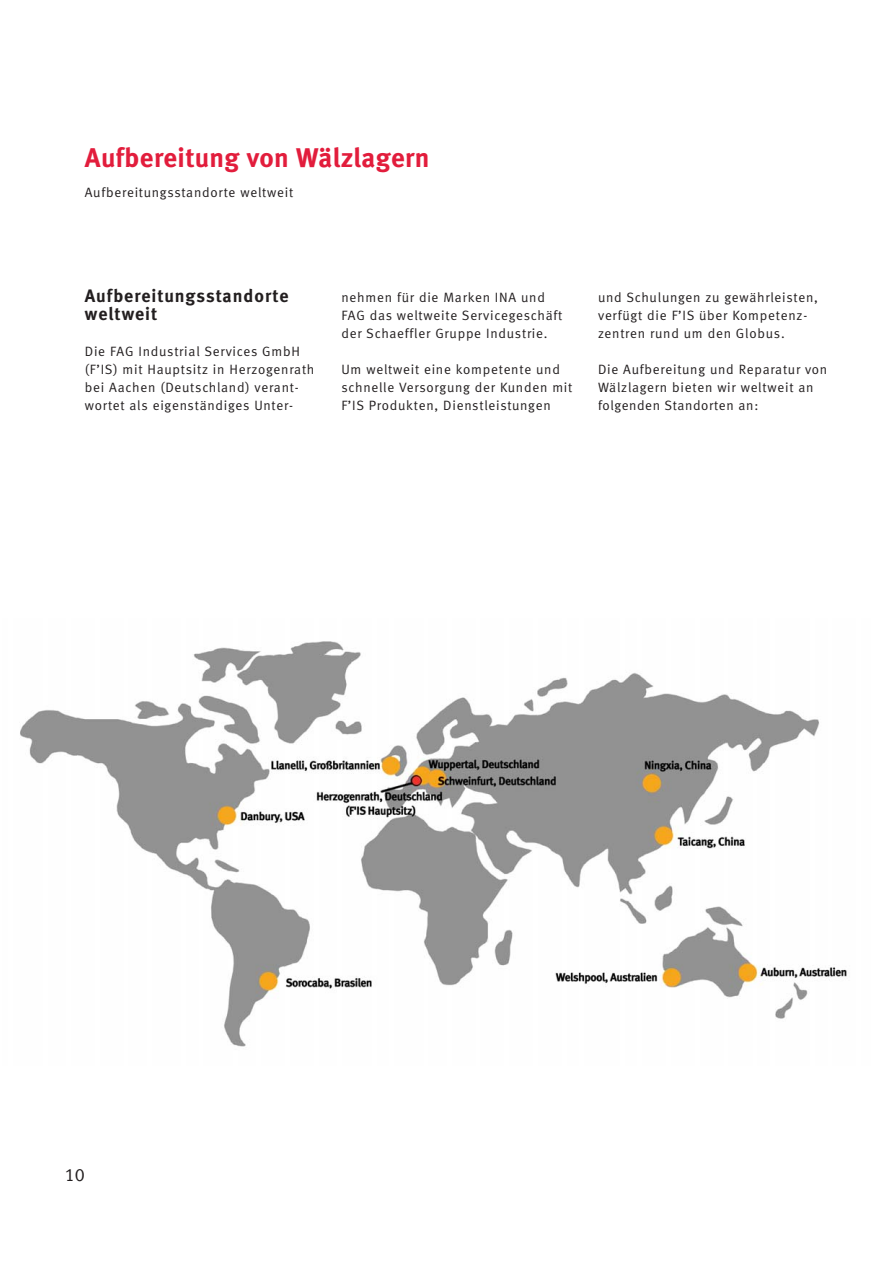
<style>
.page{position:relative;width:893px;height:1263px;background:#fff}
.page>*{position:absolute;margin:0;border:0;box-sizing:border-box;transform-origin:0 0}
.t1{font:27px "Meta Bold LF";letter-spacing:.015em;color:#e21d3c}
.t2{font:18px/18px "Meta Bold LF";letter-spacing:.055em;color:#231f20}
.t3{font:18px "Meta Normal LF";color:#231f20}
.t4{font:13.5px/18px "Meta Normal LF";letter-spacing:.055em;color:#231f20}
</style>
<div class="page">
<img style="left:20px;top:641px;width:827px;height:406px">
<h1 class="t1" style="left:85px;top:147px;width:346px">Aufbereitung von Wälzlagern</h1>
<p class="t4" style="left:85px;top:184px;width:210px">Aufbereitungsstandorte weltweit</p>
<h2 class="t2" style="left:85px;top:288px;width:205px">Aufbereitungsstandorte weltweit</h2>
<p class="t4" style="left:85px;top:343px;width:231px">Die FAG Industrial Services GmbH (F’IS) mit Hauptsitz in Herzogenrath bei Aachen (Deutschland) verant&shy;wortet als eigenständiges Unter-</p>
<p class="t4" style="left:341px;top:289px;width:222px">nehmen für die Marken INA und<br>FAG das weltweite Servicegeschäft der Schaeffler Gruppe Industrie.</p>
<p class="t4" style="left:341px;top:361px;width:232px">Um weltweit eine kompetente und schnelle Versorgung der Kunden mit<br>F’IS Produkten, Dienstleistungen</p>
<p class="t4" style="left:598px;top:289px;width:221px">und Schulungen zu gewährleisten, verfügt die F’IS über Kompetenz&shy;zentren rund um den Globus.</p>
<p class="t4" style="left:598px;top:361px;width:231px">Die Aufbereitung und Reparatur von<br>Wälzlagern bieten wir weltweit an folgenden Standorten an:</p>
<h2 class="t3" style="left:65px;top:1168px;width:22px">10</h2>
</div>
